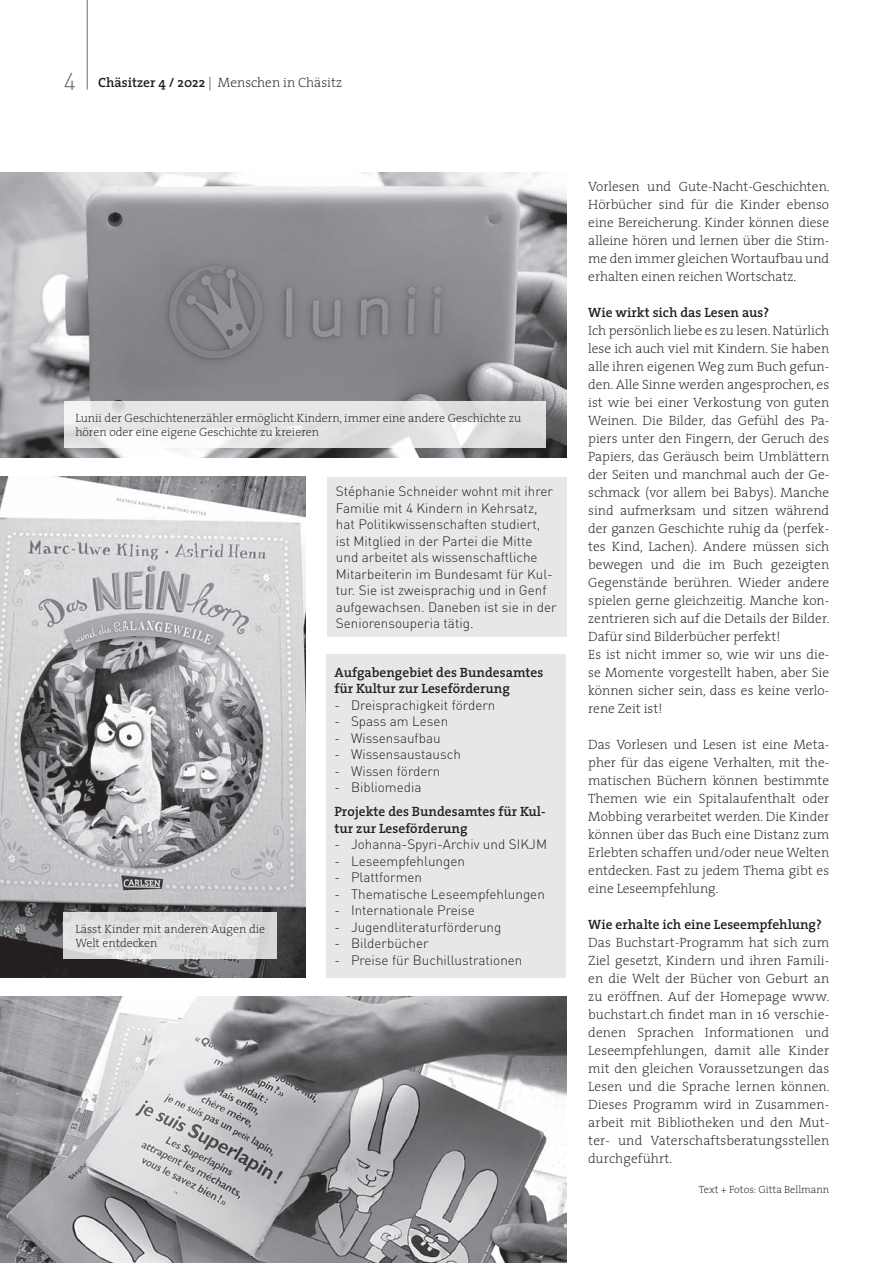
<style>
.page{position:relative;width:893px;height:1263px;background:#fff}
.page>*{position:absolute;margin:0;border:0;box-sizing:border-box;transform-origin:0 0}
.t1{font:200 13.5px/18px "The Serif";color:#231f20;text-align:justify}
.t2{font:300 13.5px/16.5px "DIN";color:#231f20}
.t3{font:600 13.5px/16.5px "The Serif";color:#231f20}
.t4{font:200 12px/14.4px "The Serif";color:#231f20}
.t5{font:200 10.5px "The Serif";color:#231f20}
.s1{font-family:"DIN";font-weight:300;font-size:24px;color:#6c6d70}
.s2{font-weight:600}
</style>
<div class="page">
<hr style="left:87px;top:0;width:1px;height:90px;background:#6c6d70">
<div style="left:327px;top:477px;width:240px;height:160px;background:#e6e7e9"></div>
<img style="left:0;top:477px;width:305px;height:500px">
<img style="left:0;top:172px;width:567px;height:285px">
<svg style="left:64px;top:401px;width:482px;height:47px;fill:#e6e6e7"></svg>
<svg style="left:64px;top:912px;width:213px;height:46px;background:#e0e0e0"></svg>
<div style="left:326px;top:654px;width:240px;height:323px;background:#e6e7e9"></div>
<img style="left:0;top:997px;width:567px;height:266px">
<p class="t1" style="left:64px;top:73px;width:280px"><span class="s1">4</span> <span class="s2">Chäsitzer 4 / 2022</span> | Menschen in Chäsitz</p>
<p class="t4" style="left:75px;top:410px;width:447px">Lunii der Geschichtenerzähler ermöglicht Kindern, immer eine andere Geschichte zu hören oder eine eigene Geschichte zu kreieren</p>
<p class="t4" style="left:75px;top:921px;width:191px">Lässt Kinder mit anderen Augen die<br>Welt entdecken</p>
<p class="t2" style="left:336px;top:483px;width:222px">Stéphanie Schneider wohnt mit ihrer Familie mit 4 Kindern in Kehrsatz, hat Politikwissenschaften studiert, ist Mitglied in der Partei die Mitte und arbeitet als wissenschaftliche Mitarbeiterin im Bundesamt für Kul&shy;tur. Sie ist zweisprachig und in Genf aufgewachsen. Daneben ist sie in der Seniorensouperia tätig.</p>
<p class="t3" style="left:334px;top:663px;width:210px">Aufgabengebiet des Bundesamtes für Kultur zur Leseförderung</p>
<p class="t2" style="left:334px;top:696px;width:162px">- Dreisprachigkeit fördern</p>
<p class="t2" style="left:334px;top:713px;width:115px">- Spass am Lesen</p>
<p class="t2" style="left:334px;top:729px;width:108px">- Wissensaufbau</p>
<p class="t2" style="left:334px;top:746px;width:128px">- Wissensaustausch</p>
<p class="t2" style="left:334px;top:762px;width:107px">- Wissen fördern</p>
<p class="t2" style="left:334px;top:779px;width:89px">- Bibliomedia</p>
<p class="t3" style="left:334px;top:803px;width:213px">Projekte des Bundesamtes für Kul&shy;tur zur Leseförderung</p>
<p class="t2" style="left:334px;top:836px;width:214px">- Johanna-Spyri-Archiv und SIKJM</p>
<p class="t2" style="left:334px;top:852px;width:132px">- Leseempfehlungen</p>
<p class="t2" style="left:334px;top:869px;width:89px">- Plattformen</p>
<p class="t2" style="left:334px;top:885px;width:212px">- Thematische Leseempfehlungen</p>
<p class="t2" style="left:334px;top:902px;width:142px">- Internationale Preise</p>
<p class="t2" style="left:334px;top:918px;width:168px">- Jugendliteraturförderung</p>
<p class="t2" style="left:334px;top:935px;width:96px">- Bilderbücher</p>
<p class="t2" style="left:334px;top:951px;width:189px">- Preise für Buchillustrationen</p>
<p class="t1" style="left:588px;top:177px;width:243px">Vorlesen und Gute-Nacht-Geschichten.<br>Hörbücher sind für die Kinder ebenso eine Bereicherung. Kinder können diese alleine hören und lernen über die Stim&shy;me den immer gleichen Wortaufbau und erhalten einen reichen Wortschatz.</p>
<p class="t3" style="left:588px;top:304px;width:182px">Wie wirkt sich das Lesen aus?</p>
<p class="t1" style="left:588px;top:321px;width:243px;text-align:left">Ich persönlich liebe es zu lesen. Natürlich lese ich auch viel mit Kindern. Sie haben alle ihren eigenen Weg zum Buch gefun&shy;den. Alle Sinne werden angesprochen, es ist wie bei einer Verkostung von guten Weinen. Die Bilder, das Gefühl des Pa&shy;piers unter den Fingern, der Geruch des Papiers, das Geräusch beim Umblättern der Seiten und manchmal auch der Ge&shy;schmack (vor allem bei Babys). Manche sind aufmerksam und sitzen während der ganzen Geschichte ruhig da (perfek&shy;tes Kind, Lachen). Andere müssen sich bewegen und die im Buch gezeigten Gegenstände berühren. Wieder andere spielen gerne gleichzeitig. Manche kon&shy;zentrieren sich auf die Details der Bilder.<br>Dafür sind Bilderbücher perfekt!<br>Es ist nicht immer so, wie wir uns die&shy;se Momente vorgestellt haben, aber Sie können sicher sein, dass es keine verlo&shy;rene Zeit ist!</p>
<p class="t1" style="left:588px;top:735px;width:242px">Das Vorlesen und Lesen ist eine Meta&shy;pher für das eigene Verhalten, mit the&shy;matischen Büchern können bestimmte Themen wie ein Spitalaufenthalt oder Mobbing verarbeitet werden. Die Kinder können über das Buch eine Distanz zum Erlebten schaffen und/oder neue Welten entdecken. Fast zu jedem Thema gibt es eine Leseempfehlung.</p>
<p class="t3" style="left:588px;top:916px;width:235px">Wie erhalte ich eine Leseempfehlung?</p>
<p class="t1" style="left:588px;top:933px;width:243px">Das Buchstart-Programm hat sich zum Ziel gesetzt, Kindern und ihren Famili&shy;en die Welt der Bücher von Geburt an zu eröffnen. Auf der Homepage www. buchstart.ch findet man in 16 verschie&shy;denen Sprachen Informationen und Leseempfehlungen, damit alle Kinder mit den gleichen Voraussetzungen das Lesen und die Sprache lernen können.<br>Dieses Programm wird in Zusammen&shy;arbeit mit Bibliotheken und den Mut&shy;ter- und Vaterschaftsberatungsstellen durchgeführt.</p>
<p class="t5" style="left:699px;top:1180px;width:132px">Text + Fotos: Gitta Bellmann</p>
</div>
